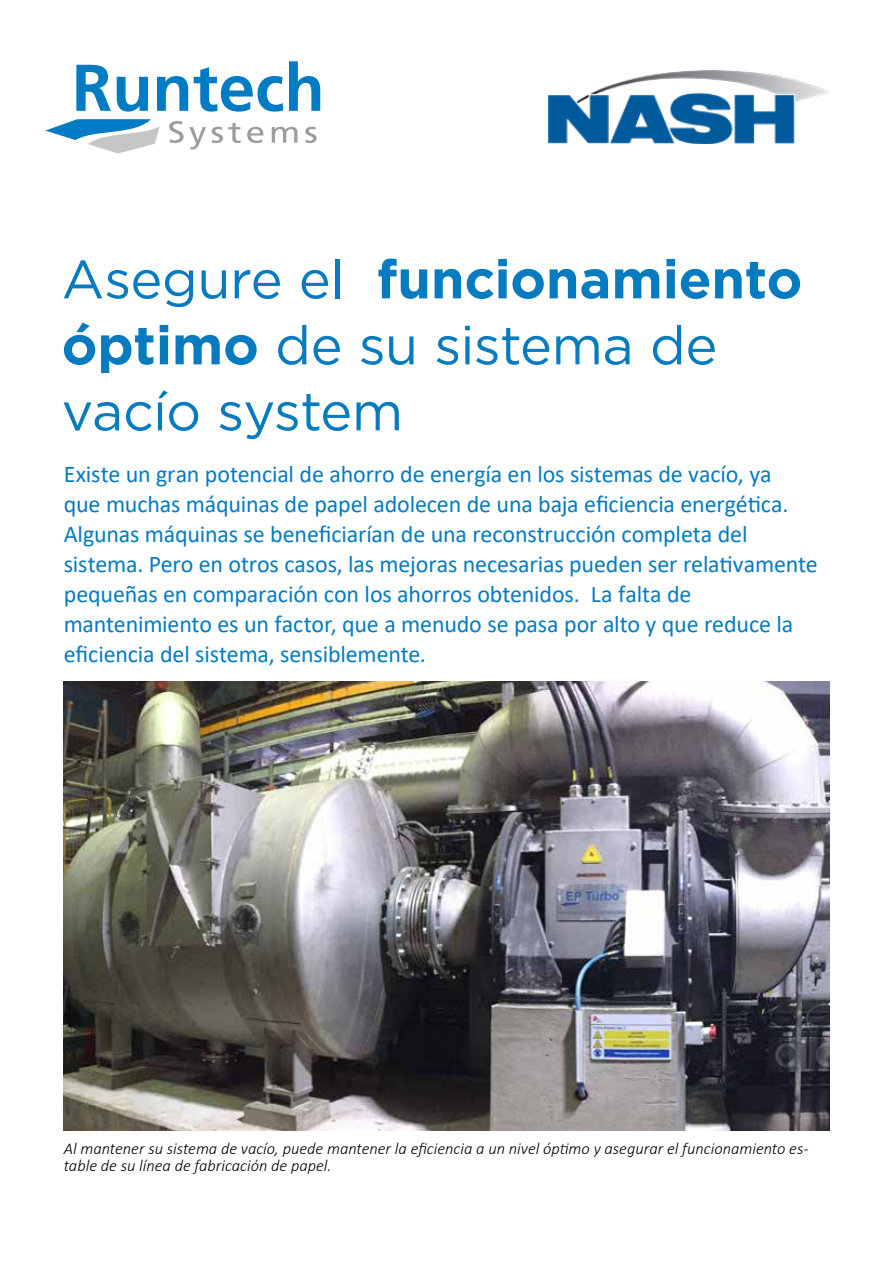
<style>
.page{position:relative;width:893px;height:1263px;background:#fff}
.page>*{position:absolute;margin:0;border:0;box-sizing:border-box;transform-origin:0 0}
.t1{font:54px/66px "Gotham";letter-spacing:-.015em;color:#077bc0}
.t2{font:24px/30px "Calibri";letter-spacing:-.005em;color:#077bc0}
.t3{font:italic 300 16.5px/16.5px "Calibri";color:#000}
.s1{font-weight:700}
</style>
<div class="page">
<img style="left:64px;top:681px;width:765px;height:450px">
<svg style="left:169px;top:121px;width:37px;height:28px"></svg>
<svg style="left:212px;top:123px;width:29px;height:20px"></svg>
<svg style="left:247px;top:127px;width:16px;height:16px"></svg>
<svg style="left:272px;top:127px;width:25px;height:16px"></svg>
<svg style="left:305px;top:127px;width:12px;height:16px"></svg>
<svg style="left:45px;top:119px;width:115px;height:35px"></svg>
<svg style="left:76px;top:64px;width:35px;height:47px"></svg>
<svg style="left:117px;top:77px;width:31px;height:35px"></svg>
<svg style="left:157px;top:76px;width:31px;height:35px"></svg>
<svg style="left:194px;top:67px;width:89px;height:45px"></svg>
<svg style="left:289px;top:61px;width:31px;height:50px"></svg>
<img style="left:549px;top:70px;width:280px;height:74px">
<h1 class="t1" style="left:62px;top:245px;width:742px">Asegure el <span class="s1">funcionamiento óptimo</span> de su sistema de vacío system</h1>
<p class="t2" style="left:64px;top:458px;width:755px">Existe un gran potencial de ahorro de energía en los sistemas de vacío, ya<br>que muchas máquinas de papel adolecen de una baja eficiencia energética.<br>Algunas máquinas se beneficiarían de una reconstrucción completa del sistema. Pero en otros casos, las mejoras necesarias pueden ser relativamente pequeñas en comparación con los ahorros obtenidos. La falta de mantenimiento es un factor, que a menudo se pasa por alto y que reduce la eficiencia del sistema, sensiblemente.</p>
<p class="t3" style="left:64px;top:1140px;width:746px">Al mantener su sistema de vacío, puede mantener la eficiencia a un nivel óptimo y asegurar el funcionamiento es&shy;table de su línea de fabricación de papel.</p>
</div>
